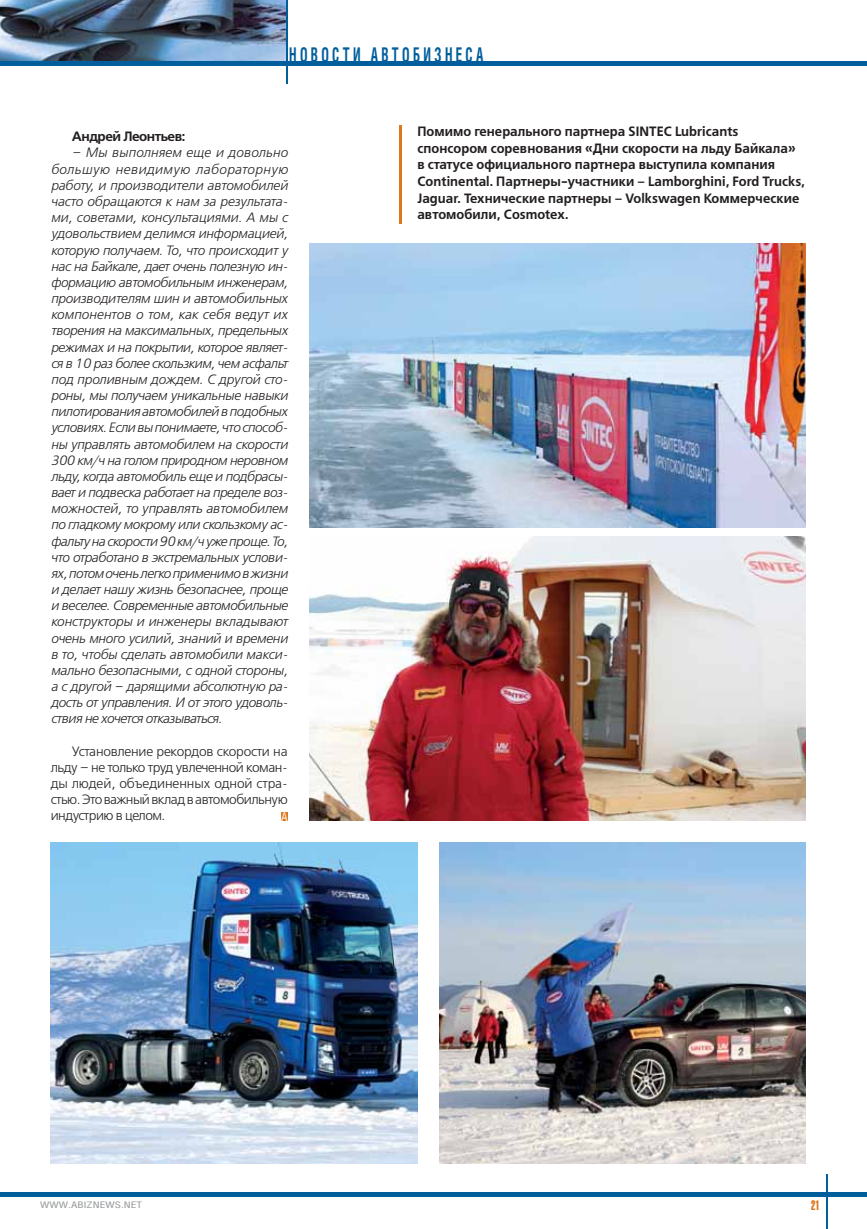
<style>
.page{position:relative;width:867px;height:1229px;background:#fff}
.page>*{position:absolute;margin:0;border:0;box-sizing:border-box;transform-origin:0 0}
.t1{font:700 20.25px "Helios Cond";letter-spacing:.25em;color:#005e9d;scale:.67 1}
.t2{font:italic 13.5px/16.2px "Free Set C";letter-spacing:-.035em;color:#231f20;text-align:justify}
.t3{font:700 13.5px/16.5px "Free Set C";letter-spacing:.005em;color:#231f20;scale:.96 1}
.t4{font:13.5px/16.2px "Free Set C";letter-spacing:-.035em;color:#231f20;text-align:justify}
.t5{font:700 13.5px "Free Set C";letter-spacing:-.035em;color:#231f20}
.t6{font:13.5px "Helios Extra Compressed";color:#de761c;scale:.87 1}
.t7{font:12px "Helios Cond";color:#fff}
.t8{font:9px "Helios Cond";letter-spacing:.005em;color:#939598;scale:1.3 1}
</style>
<div class="page">
<div style="left:0;top:1191px;width:867px;height:5px;background:#005e9d"></div>
<hr style="left:826px;top:1173px;width:2px;height:55px;background:#005e9d">
<img style="left:0;top:0;width:286px;height:61px">
<hr style="left:286px;top:0;width:2px;height:84px;background:#005e9d">
<div style="left:0;top:61px;width:867px;height:5px;background:#005e9d"></div>
<img style="left:309px;top:536px;width:496px;height:284px">
<hr style="left:399px;top:125px;width:3px;height:98px;background:#de761c">
<div style="left:281px;top:812px;width:7px;height:8px;background:#de761c"></div>
<img style="left:439px;top:842px;width:366px;height:320px">
<img style="left:51px;top:842px;width:366px;height:320px">
<img style="left:309px;top:244px;width:496px;height:283px">
<h1 class="t1" style="left:289px;top:47px;width:291px">НОВОСТИ АВТОБИЗНЕСА</h1>
<p class="t5" style="left:72px;top:132px;width:115px">Андрей Леонтьев:</p>
<p class="t2" style="left:51px;top:146px;width:238px;text-indent:21px">– Мы выполняем еще и довольно большую невидимую лабораторную работу, и производители автомобилей часто обращаются к нам за результата&shy;ми, советами, консультациями. А мы с удовольствием делимся информацией, которую получаем. То, что происходит у нас на Байкале, дает очень полезную ин&shy;формацию автомобильным инженерам, производителям шин и автомобильных компонентов о том, как себя ведут их творения на максимальных, предельных режимах и на покрытии, которое являет&shy;ся в 10 раз более скользким, чем асфальт под проливным дождем. С другой сто&shy;роны, мы получаем уникальные навыки пилотирования автомобилей в подобных условиях. Если вы понимаете, что способ&shy;ны управлять автомобилем на скорости 300 км/ч на голом природном неровном льду, когда автомобиль еще и подбрасы&shy;вает и подвеска работает на пределе воз&shy;можностей, то управлять автомобилем по гладкому мокрому или скользкому ас&shy;фальту на скорости 90 км/ч уже проще. То, что отработано в экстремальных услови&shy;ях, потом очень легко применимо в жизни и делает нашу жизнь безопаснее, проще и веселее. Современные автомобильные конструкторы и инженеры вкладывают очень много усилий, знаний и времени в то, чтобы сделать автомобили макси&shy;мально безопасными, с одной стороны, а с другой – дарящими абсолютную ра&shy;дость от управления. И от этого удоволь&shy;ствия не хочется отказываться.</p>
<p class="t4" style="left:51px;top:744px;width:238px;text-indent:21px">Установление рекордов скорости на льду – не только труд увлеченной коман&shy;ды людей, объединенных одной стра&shy;стью. Это важный вклад в автомобильную индустрию в целом.</p>
<p class="t7" style="left:281px;top:812px;width:8px">А</p>
<p class="t3" style="left:417px;top:125px;width:405px">Помимо генерального партнера SINTEC Lubricants спонсором соревнования «Дни скорости на льду Байкала» в статусе официального партнера выступила компания Continental. Партнеры-участники – Lamborghini, Ford Trucks, Jaguar. Технические партнеры – Volkswagen Коммерческие автомобили, Cosmoteх.</p>
<p class="t8" style="left:40px;top:1201px;width:80px">WWW.ABIZNEWS.NET</p>
<p class="t6" style="left:811px;top:1197px;width:12px">21</p>
</div>
